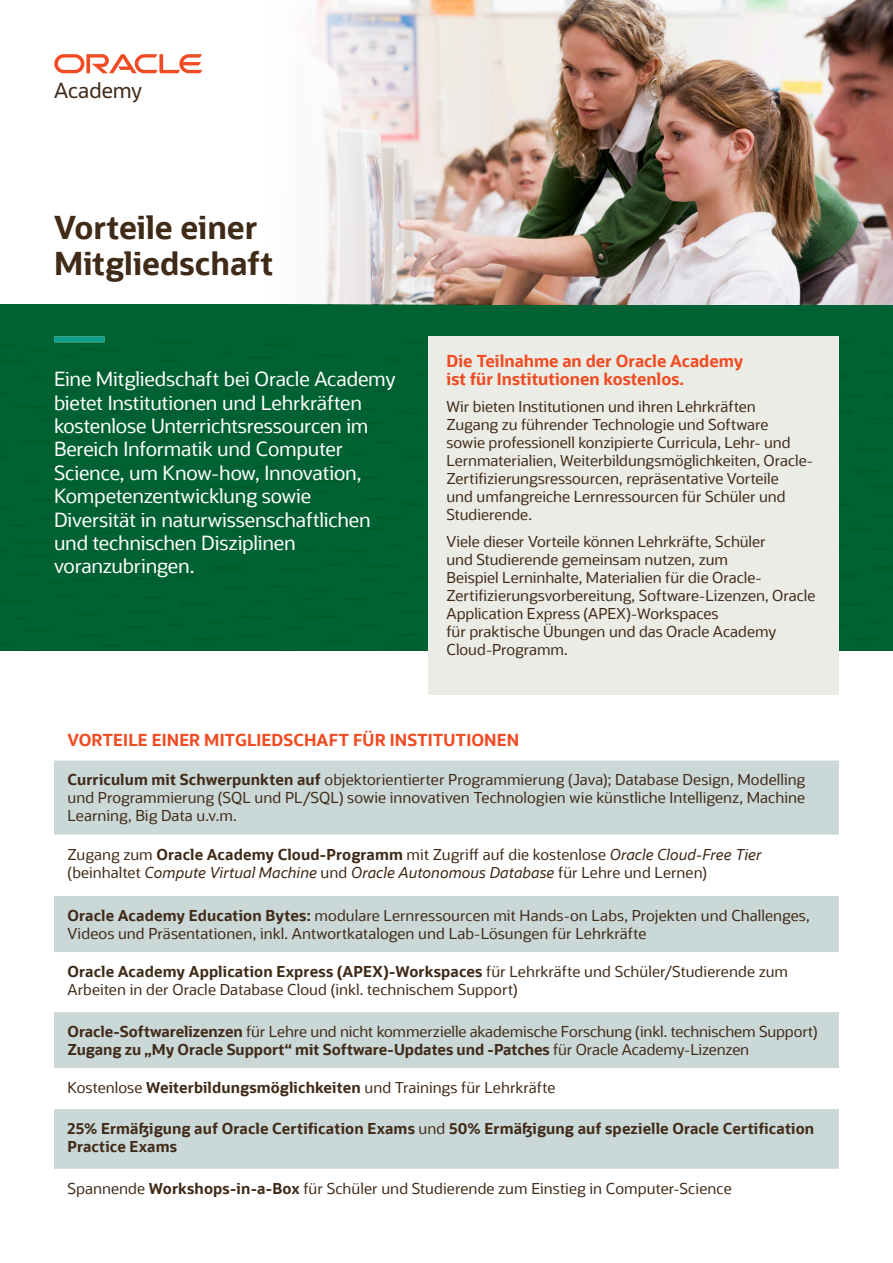
<style>
.page{position:relative;width:893px;height:1263px;background:#fff}
.page>*{position:absolute;margin:0;border:0;box-sizing:border-box;transform-origin:0 0}
.t1{font:700 31.5px/36px "Oracle Sans";color:#402b18}
.t2{font:21px "Oracle Sans";color:#402a18}
.t3{font:19.5px/23.4px "Oracle Sans";letter-spacing:-.01em;color:#fff}
.t4{font:700 16.5px/18px "Oracle Sans";color:#f04b22}
.t5{font:15px/18px "Oracle Sans";color:#402b18}
.t6{font:700 15px/18px "Oracle Sans";letter-spacing:.01em;color:#402b18}
.s1{font-weight:700}
.s2{font-style:italic}
.s3{font-weight:400}
</style>
<div class="page">
<div style="left:0;top:304px;width:893px;height:347px;background:#006233"></div>
<div style="left:54px;top:336px;width:51px;height:6px;background:#10a092"></div>
<img style="left:308px;top:0;width:585px;height:304px">
<svg style="left:54px;top:54px;width:148px;height:19px"></svg>
<div style="left:54px;top:760px;width:785px;height:75px;background:#cbd8d8"></div>
<svg style="left:54px;top:896px;width:785px;height:273px;fill:#cbd8d8"></svg>
<div style="left:428px;top:336px;width:411px;height:358px;background:#ecece6"></div>
<p class="t2" style="left:54px;top:78px;width:90px">Academy</p>
<p class="t1" style="left:54px;top:210px;width:221px">Vorteile einer<br>Mitgliedschaft</p>
<p class="t3" style="left:54px;top:368px;width:343px">Eine Mitgliedschaft bei Oracle Academy bietet Institutionen und Lehrkräften kostenlose Unterrichtsressourcen im Bereich Informatik und Computer Science, um Know-how, Innovation, Kompetenzentwicklung sowie Diversität in naturwissenschaftlichen und technischen Disziplinen voranzubringen.</p>
<p class="t4" style="left:446px;top:352px;width:298px">Die Teilnahme an der Oracle Academy ist für Institutionen kostenlos.</p>
<p class="t5" style="left:446px;top:397px;width:368px">Wir bieten Institutionen und ihren Lehrkräften<br>Zugang zu führender Technologie und Software<br>sowie professionell konzipierte Curricula, Lehr- und Lernmaterialien, Weiterbildungsmöglichkeiten, Oracle-Zertifizierungsressourcen, repräsentative Vorteile<br>und umfangreiche Lernressourcen für Schüler und Studierende.</p>
<p class="t5" style="left:446px;top:532px;width:370px">Viele dieser Vorteile können Lehrkräfte, Schüler<br>und Studierende gemeinsam nutzen, zum<br>Beispiel Lerninhalte, Materialien für die Oracle-Zertifizierungsvorbereitung, Software-Lizenzen, Oracle Application Express (APEX)-Workspaces<br>für praktische Übungen und das Oracle Academy Cloud-Programm.</p>
<p class="t4" style="left:68px;top:731px;width:453px">VORTEILE EINER MITGLIEDSCHAFT FÜR INSTITUTIONEN</p>
<p class="t5" style="left:68px;top:771px;width:739px;text-align:justify"><span class="s1">Curriculum mit Schwerpunkten auf</span> objektorientierter Programmierung (Java); Database Design, Modelling und Programmierung (SQL und PL/SQL) sowie innovativen Technologien wie künstliche Intelligenz, Machine Learning, Big Data u.v.m.</p>
<p class="t5" style="left:68px;top:845px;width:696px">Zugang zum <span class="s1">Oracle Academy Cloud-Programm</span> mit Zugriff auf die kostenlose <span class="s2">Oracle Cloud-Free Tier </span>(beinhaltet <span class="s2">Compute Virtual Machine</span> und <span class="s2">Oracle Autonomous Database</span> für Lehre und Lernen)</p>
<p class="t5" style="left:68px;top:906px;width:744px"><span class="s1">Oracle Academy Education Bytes:</span> modulare Lernressourcen mit Hands-on Labs, Projekten und Challenges,<br>Videos und Präsentationen, inkl. Antwortkatalogen und Lab-Lösungen für Lehrkräfte</p>
<p class="t5" style="left:68px;top:963px;width:722px"><span class="s1">Oracle Academy Application Express (APEX)-Workspaces</span> für Lehrkräfte und Schüler/Studierende zum<br>Arbeiten in der Oracle Database Cloud (inkl. technischem Support)</p>
<p class="t5" style="left:68px;top:1022px;width:751px"><span class="s1">Oracle-Softwarelizenzen</span> für Lehre und nicht kommerzielle akademische Forschung (inkl. technischem Support)<br><span class="s1">Zugang zu „My Oracle Support“ mit Software-Updates und -Patches</span> für Oracle Academy-Lizenzen</p>
<p class="t5" style="left:68px;top:1079px;width:490px">Kostenlose <span class="s1">Weiterbildungsmöglichkeiten</span> und Trainings für Lehrkräfte</p>
<p class="t6" style="left:68px;top:1119px;width:748px">25% Ermäßigung auf Oracle Certification Exams <span class="s3">und</span> 50% Ermäßigung auf spezielle Oracle Certification<br>Practice Exams</p>
<p class="t5" style="left:68px;top:1179px;width:666px">Spannende <span class="s1">Workshops-in-a-Box</span> für Schüler und Studierende zum Einstieg in Computer-Science</p>
</div>
